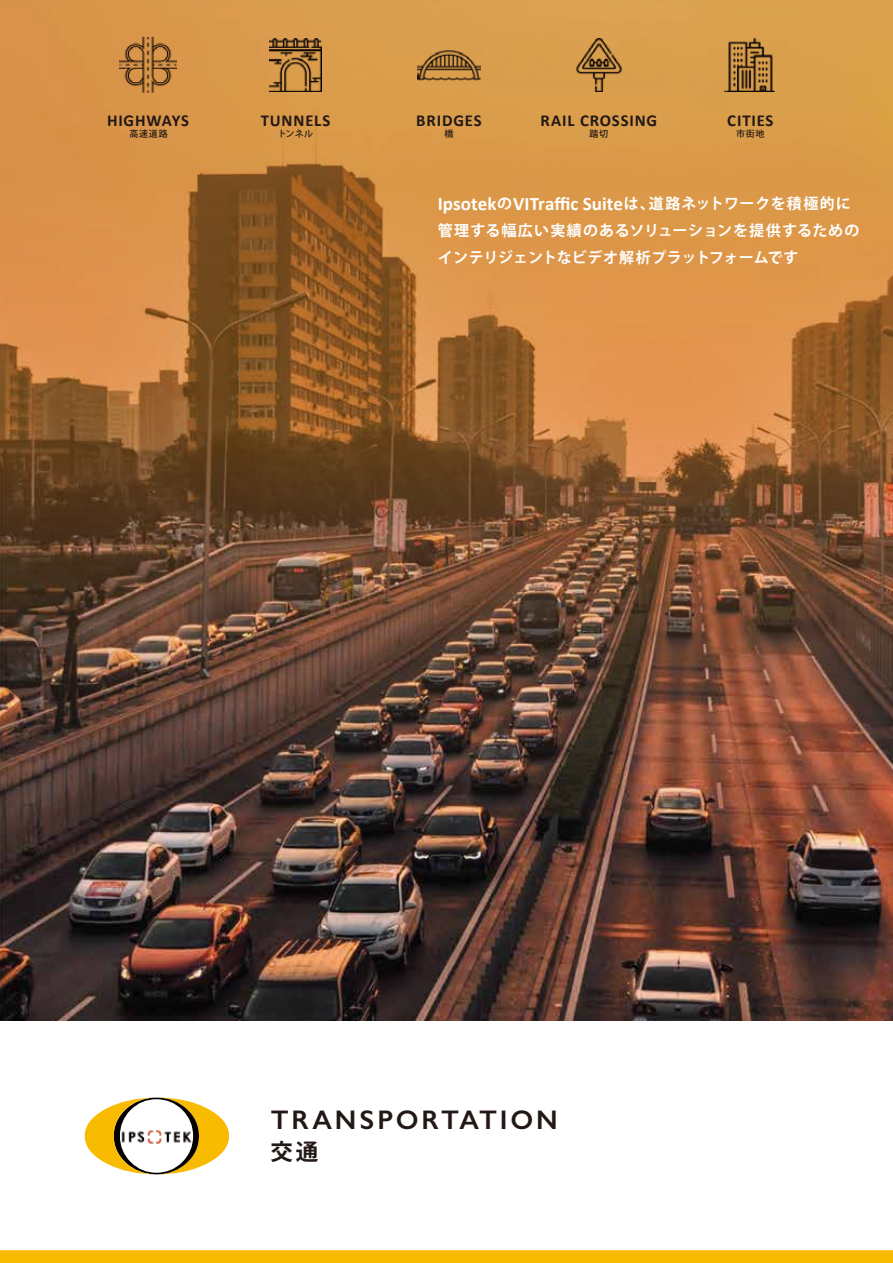
<style>
.page{position:relative;width:893px;height:1263px;background:#fff}
.page>*{position:absolute;margin:0;border:0;box-sizing:border-box;transform-origin:0 0}
.t1{font:600 27px "Gill Sans";letter-spacing:.105em;color:#221815}
.t2{font:700 22.5px "Koz Go Pr 6 N";color:#221815}
.t3{font:700 19.05px "Calibri";letter-spacing:.005em;color:#fff}
.t4{font:700 16.65px "Calibri";letter-spacing:.05em;color:#221815}
.t5{font:700 15px/27px "Koz Go Pr 6 N";letter-spacing:.03em;color:#fff}
.t6{font:500 9px "Koz Go Pr 6 N";letter-spacing:.08em;color:#221815}
.s1{font-family:"Koz Go Pr 6 N";font-size:15px}
</style>
<div class="page">
<svg style="left:0;top:1250px;width:893px;height:13px;background:#f9bc04"></svg>
<img style="left:0;top:0;width:893px;height:1020px">
<svg style="left:85px;top:1097px;width:144px;height:77px"></svg>
<img style="left:120px;top:37px;width:56px;height:56px">
<img style="left:269px;top:38px;width:53px;height:53px">
<img style="left:417px;top:49px;width:63px;height:33px">
<img style="left:573px;top:38px;width:52px;height:53px">
<img style="left:724px;top:38px;width:53px;height:53px">
<p class="t4" style="left:107px;top:109px;width:83px">HIGHWAYS</p>
<p class="t4" style="left:261px;top:109px;width:71px">TUNNELS</p>
<p class="t4" style="left:416px;top:109px;width:67px">BRIDGES</p>
<p class="t4" style="left:541px;top:109px;width:118px">RAIL CROSSING</p>
<p class="t4" style="left:727px;top:109px;width:48px">CITIES</p>
<p class="t6" style="left:130px;top:129px;width:40px">高速道路</p>
<p class="t6" style="left:278px;top:129px;width:37px">トンネル</p>
<p class="t6" style="left:444px;top:129px;width:10px">橋</p>
<p class="t6" style="left:589px;top:129px;width:20px">踏切</p>
<p class="t6" style="left:736px;top:129px;width:30px">市街地</p>
<p class="t3" style="left:438px;top:191px;width:414px">Ipsotek<span class="s1">の</span>VITraffic Suite<span class="s1">は、道路ネットワークを積極的に</span></p>
<p class="t5" style="left:438px;top:217px;width:423px">管理する幅広い実績のあるソリューションを提供するためのインテリジェントなビデオ解析プラットフォームです</p>
<h1 class="t1" style="left:271px;top:1104px;width:288px">TRANSPORTATION</h1>
<h2 class="t2" style="left:270px;top:1139px;width:49px">交通</h2>
</div>
